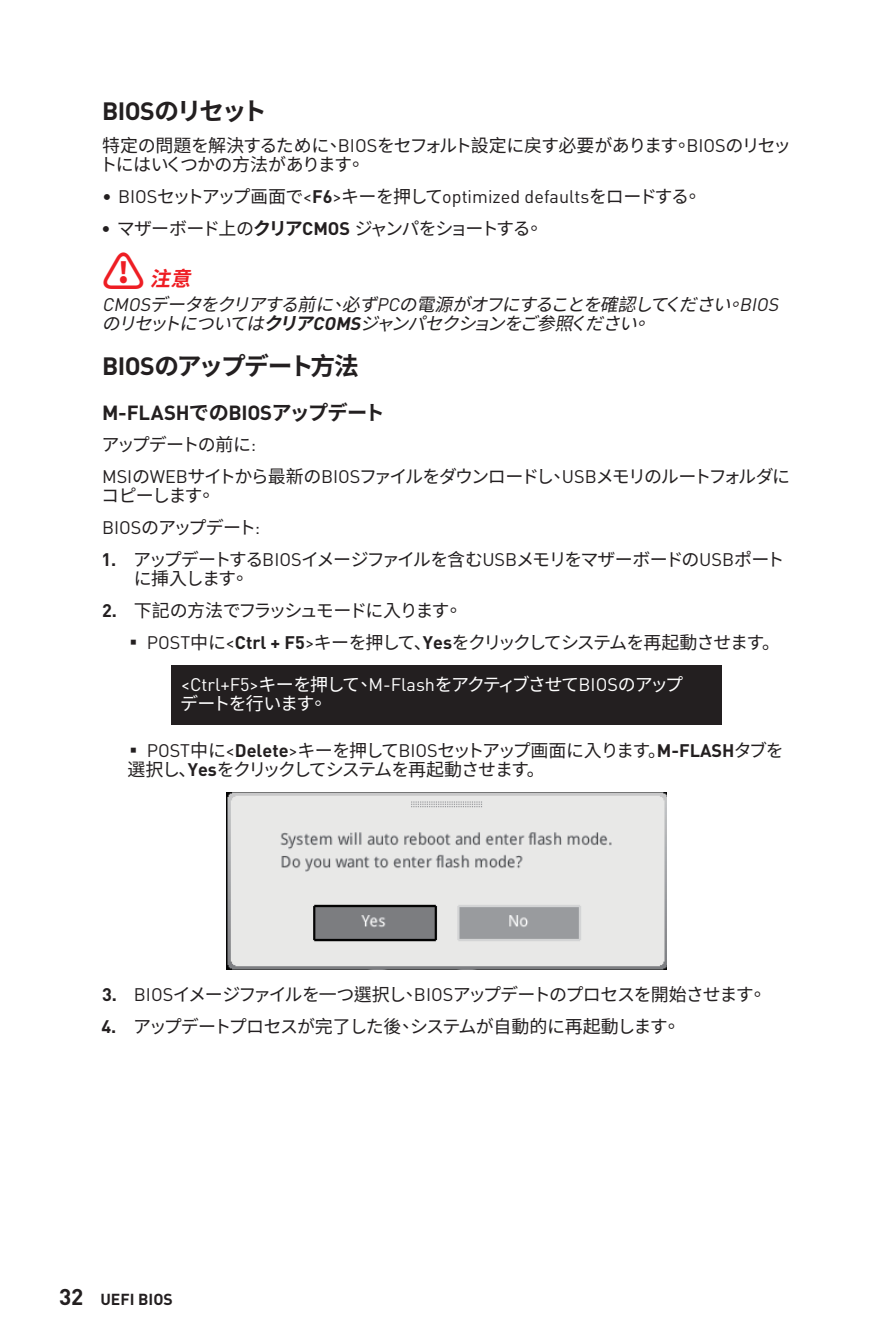
<style>
.page{position:relative;width:893px;height:1340px;background:#fff}
.page>*{position:absolute;margin:0;border:0;box-sizing:border-box;transform-origin:0 0}
.t1{font:700 24.75px "MSI Din Pro Noto CJK";letter-spacing:-.05em;color:#231f20}
.t2{font:700 20.25px "MSI Din Pro Noto CJK";letter-spacing:-.025em;color:#231f20}
.t3{font:italic 700 20.25px "MSI Din Pro Noto CJK";color:#ee1d23}
.t4{font:18px/31.9px "MSI Din Pro Noto CJK";letter-spacing:-.055em;color:#231f20}
.t5{font:italic 18px/19.1px "MSI Din Pro Noto CJK";color:#231f20}
.t6{font:18px/19.1px "MSI Din Pro Noto CJK";letter-spacing:-.03em;color:#231f20}
.t7{font:18px/19.1px "MSI Din Pro Noto CJK";letter-spacing:-.055em;color:#fff}
.t8{font:18px "MSI Din Pro Noto CJK";letter-spacing:-.1em;color:#231f20}
.t9{font:700 15.75px "MSI Din Pro Noto CJK";color:#231f20}
.s1{font-weight:700}
.s2{font-style:normal;font-size:42.75px}
.s3{font-size:22.5px}
</style>
<div class="page">
<div style="left:171px;top:665px;width:551px;height:60px;background:#231f20"></div>
<img style="left:226px;top:792px;width:440px;height:177px">
<h1 class="t1" style="left:102px;top:97px;width:166px">BIOSのリセット</h1>
<p class="t6" style="left:99px;top:136px;width:693px">特定の問題を解決するために、BIOSをセフォルト設定に戻す必要があります。BIOSのリセットにはいくつかの方法があります。</p>
<p class="t4" style="left:101px;top:180px;width:602px"><span class="s1">∙</span> BIOSセットアップ画面で&lt;<span class="s1">F6</span>&gt;キーを押してoptimized defaultsをロードする。<span class="s1">∙</span> マザーボード上の<span class="s1">クリアCMOS</span> ジャンパをショートする。</p>
<p class="t3" style="left:102px;top:267px;width:100px"><span class="s2">⚠</span> 注意</p>
<p class="t5" style="left:102px;top:295px;width:687px">CMOSデータをクリアする前に、必ずPCの電源がオフにすることを確認してください。BIOSのリセットについては<span class="s1">クリアCOMS</span>ジャンパセクションをご参照ください。</p>
<h1 class="t1" style="left:102px;top:352px;width:258px">BIOSのアップデート方法</h1>
<p class="t2" style="left:102px;top:401px;width:284px">M-FLASHでのBIOSアップデート</p>
<p class="t4" style="left:101px;top:429px;width:690px">アップデートの前に:<br>MSIのWEBサイトから最新のBIOSファイルをダウンロードし、USBメモリのルートフォルダに</p>
<p class="t4" style="left:101px;top:480px;width:160px">コピーします。<br>BIOSのアップデート:</p>
<p class="t4" style="left:134px;top:550px;width:652px;line-height:19.1px;text-indent:-32px"><span class="s1">1.</span> アップデートするBIOSイメージファイルを含むUSBメモリをマザーボードのUSBポートに挿入します。</p>
<p class="t8" style="left:102px;top:600px;width:362px"><span class="s1">2.</span> 下記の方法でフラッシュモードに入ります。</p>
<p class="t4" style="left:124px;top:627px;width:657px"><span class="s1">▪</span> POST中に&lt;<span class="s1">Ctrl + F5</span>&gt;キーを押して、<span class="s1">Yes</span>をクリックしてシステムを再起動させます。</p>
<p class="t7" style="left:180px;top:674px;width:505px">&lt;Ctrl+F5&gt;キーを押して、M-FlashをアクティブさせてBIOSのアップデートを行います。</p>
<p class="t4" style="left:124px;top:741px;width:661px;line-height:19.1px"><span class="s1">▪</span> POST中に&lt;<span class="s1">Delete</span>&gt;キーを押してBIOSセットアップ画面に入ります。<span class="s1">M-FLASH</span>タブを選択し、<span class="s1">Yes</span>をクリックしてシステムを再起動させます。</p>
<p class="t4" style="left:102px;top:979px;width:666px"><span class="s1">3.</span> BIOSイメージファイルを一つ選択し、BIOSアップデートのプロセスを開始させます。</p>
<p class="t4" style="left:101px;top:1010px;width:580px"><span class="s1">4.</span> アップデートプロセスが完了した後、システムが自動的に再起動します。</p>
<p class="t9" style="left:59px;top:1289px;width:115px"><span class="s3">32</span> UEFI BIOS</p>
</div>
